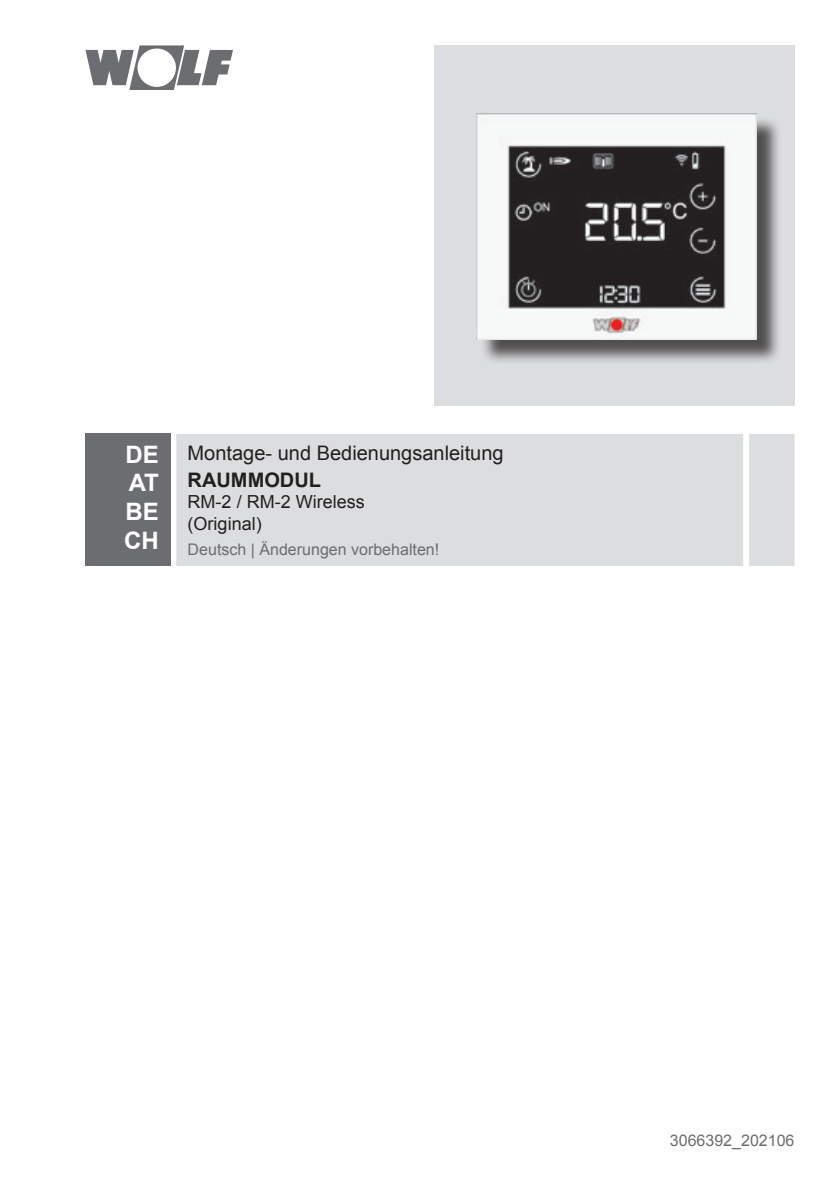
<style>
.page{position:relative;width:840px;height:1191px;background:#fff}
.page>*{position:absolute;margin:0;border:0;box-sizing:border-box;transform-origin:0 0}
.Titel_Laenderkuerzel{font:700 24px "Arial";color:#fff}
.Titel_Produkt01_klei{font:20px "Arial";color:#231f20}
.Titel_Produkt01_klei-2{font:700 20px "Arial";color:#231f20}
.Titel_Produkt02_klei{font:18px "Arial";color:#231f20}
.Titel_Sprache{font:16px "Arial";color:#6c6d70}
</style>
<div class="page">
<svg style="left:85px;top:45px;width:148px;height:45px"></svg>
<div style="left:434px;top:45px;width:360px;height:361px;background:#dcdddf"></div>
<div style="left:85px;top:434px;width:85px;height:132px;background:#6c6d70"></div>
<div style="left:176px;top:434px;width:618px;height:132px;background:#dcdddf"></div>
<div style="left:479px;top:116px;width:302px;height:248px;background:#231f20;opacity:.75"></div>
<img style="left:476px;top:113px;width:280px;height:227px">
<p class="Titel_Laenderkuerzel" style="left:125px;top:438px;width:35px">DE</p>
<p class="Titel_Laenderkuerzel" style="left:129px;top:467px;width:32px">AT</p>
<p class="Titel_Laenderkuerzel" style="left:125px;top:496px;width:35px">BE</p>
<p class="Titel_Laenderkuerzel" style="left:124px;top:524px;width:36px">CH</p>
<p class="Titel_Produkt01_klei" style="left:187px;top:439px;width:317px">Montage- und Bedienungsanleitung</p>
<p class="Titel_Produkt01_klei-2" style="left:187px;top:466px;width:135px">RAUMMODUL</p>
<p class="Titel_Produkt02_klei" style="left:187px;top:490px;width:178px">RM-2 / RM-2 Wireless</p>
<p class="Titel_Produkt02_klei" style="left:187px;top:512px;width:75px">(Original)</p>
<p class="Titel_Sprache" style="left:187px;top:538px;width:253px">Deutsch | Änderungen vorbehalten!</p>
<p class="Titel_Sprache" style="left:669px;top:1129px;width:126px">3066392_202106</p>
</div>
